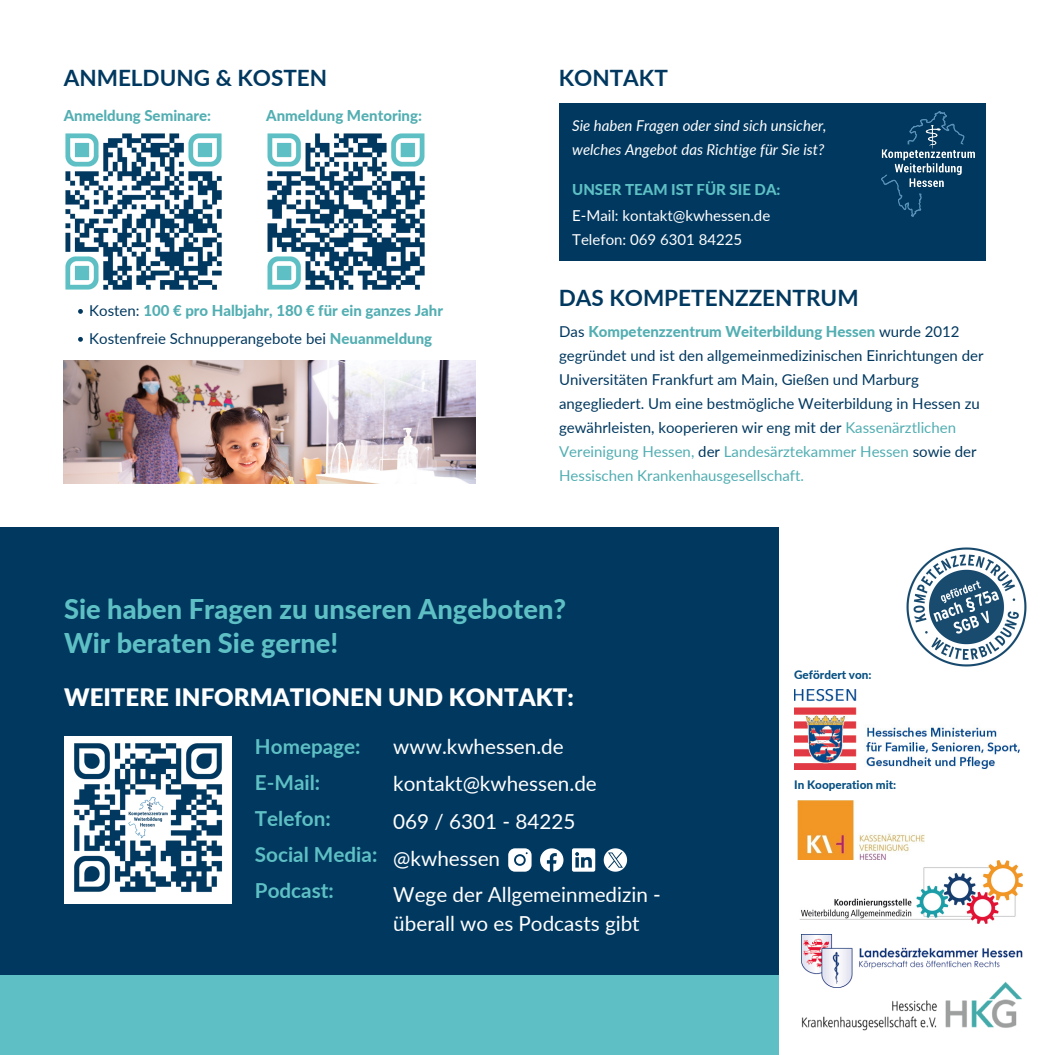
<style>
.page{position:relative;width:1055px;height:1055px;background:#fff}
.page>*{position:absolute;margin:0;border:0;box-sizing:border-box;transform-origin:0 0}
.t1{font:800 27.25px/33.6px "Lato";color:#5ec0c4}
.t2{font:900 24.06px "Lato";color:#fff}
.t3{font:700 22.5px "Lato";color:#00385f}
.t4{font:20.69px/37.2px "Lato";color:#fff}
.t5{font:700 20.69px/36.2px "Lato";color:#5ec0c4}
.t6{font:15px/23.9px "Lato";color:#00385f}
.t7{font:800 15px "Lato";color:#52aeb2}
.t8{font:italic 15px "Lato";color:#fff}
.t9{font:15px "Lato";color:#fff}
.t10{font:800 15px "Lato";color:#5ec0c4}
.t11{font:800 11.69px "Lato";color:#075082}
.s1{font-weight:400;color:#00385f}
.s2{font-weight:800;color:#52aeb2}
.s3{color:#52aeb2}
</style>
<div class="page">
<div style="left:0;top:527px;width:1055px;height:525px;background:#00385f"></div>
<svg style="left:508px;top:848px;width:23px;height:23px"></svg>
<svg style="left:540px;top:848px;width:23px;height:23px"></svg>
<svg style="left:572px;top:848px;width:23px;height:23px"></svg>
<svg style="left:604px;top:848px;width:23px;height:23px"></svg>
<img style="left:64px;top:736px;width:168px;height:165px">
<div style="left:0;top:975px;width:1055px;height:80px;background:#5ec0c4"></div>
<div style="left:779px;top:528px;width:276px;height:527px;background:#fff"></div>
<img style="left:64px;top:360px;width:412px;height:124px">
<div style="left:559px;top:103px;width:426px;height:158px;background:#00385f"></div>
<img style="left:881px;top:112px;width:93px;height:104px">
<svg style="left:78px;top:309px;width:5px;height:5px"></svg>
<svg style="left:78px;top:337px;width:5px;height:5px"></svg>
<img style="left:267px;top:133px;width:158px;height:157px">
<img style="left:65px;top:133px;width:157px;height:157px">
<img style="left:906px;top:547px;width:121px;height:120px">
<img style="left:797px;top:801px;width:127px;height:59px">
<img style="left:802px;top:935px;width:221px;height:47px">
<img style="left:799px;top:860px;width:223px;height:64px">
<img style="left:802px;top:982px;width:220px;height:48px">
<img style="left:794px;top:689px;width:225px;height:81px">
<h2 class="t3" style="left:64px;top:64px;width:265px">ANMELDUNG &amp; KOSTEN</h2>
<h4 class="t7" style="left:64px;top:106px;width:149px">Anmeldung Seminare:</h4>
<h4 class="t7" style="left:266px;top:106px;width:157px">Anmeldung Mentoring:</h4>
<h2 class="t7" style="left:89px;top:301px;width:355px"><span class="s1">Kosten:</span> 100 € pro Halbjahr, 180 € für ein ganzes Jahr</h2>
<p class="t6" style="left:89px;top:326px;width:344px">Kostenfreie Schnupperangebote bei <span class="s2">Neuanmeldung</span></p>
<p class="t3" style="left:559px;top:64px;width:111px">KONTAKT</p>
<p class="t8" style="left:572px;top:116px;width:256px">Sie haben Fragen oder sind sich unsicher,</p>
<h1 class="t8" style="left:572px;top:140px;width:254px">welches Angebot das Richtige für Sie ist?</h1>
<h2 class="t10" style="left:572px;top:180px;width:210px">UNSER TEAM IST FÜR SIE DA:</h2>
<p class="t9" style="left:572px;top:206px;width:200px">E-Mail: kontakt@kwhessen.de</p>
<h3 class="t9" style="left:572px;top:230px;width:172px">Telefon: 069 6301 84225</h3>
<p class="t3" style="left:559px;top:283px;width:301px">DAS KOMPETENZZENTRUM</p>
<p class="t6" style="left:559px;top:319px;width:426px">Das <span class="s2">Kompetenzzentrum Weiterbildung Hessen</span> wurde 2012 gegründet und ist den allgemeinmedizinischen Einrichtungen der Universitäten Frankfurt am Main, Gießen und Marburg angegliedert. Um eine bestmögliche Weiterbildung in Hessen zu gewährleisten, kooperieren wir eng mit der <span class="s3">Kassenärztlichen Vereinigung Hessen,</span> der <span class="s3">Landesärztekammer Hessen</span> sowie der <span class="s3">Hessischen Krankenhausgesellschaft.</span></p>
<h6 class="t1" style="left:64px;top:592px;width:504px">Sie haben Fragen zu unseren Angeboten?<br>Wir beraten Sie gerne!</h6>
<p class="t2" style="left:64px;top:682px;width:511px">WEITERE INFORMATIONEN UND KONTAKT:</p>
<p class="t5" style="left:255px;top:727px;width:124px">Homepage:<br>E-Mail:<br>Telefon:<br>Social Media:<br>Podcast:</p>
<h2 class="t4" style="left:393px;top:727px;width:205px">www.kwhessen.de kontakt@kwhessen.de<br>069 / 6301 - 84225 @kwhessen</h2>
<h6 class="t4" style="left:393px;top:879px;width:269px;line-height:28.9px">Wege der Allgemeinmedizin - überall wo es Podcasts gibt</h6>
<p class="t11" style="left:794px;top:667px;width:79px">Gefördert von:</p>
<p class="t11" style="left:794px;top:777px;width:104px">In Kooperation mit:</p>
</div>
